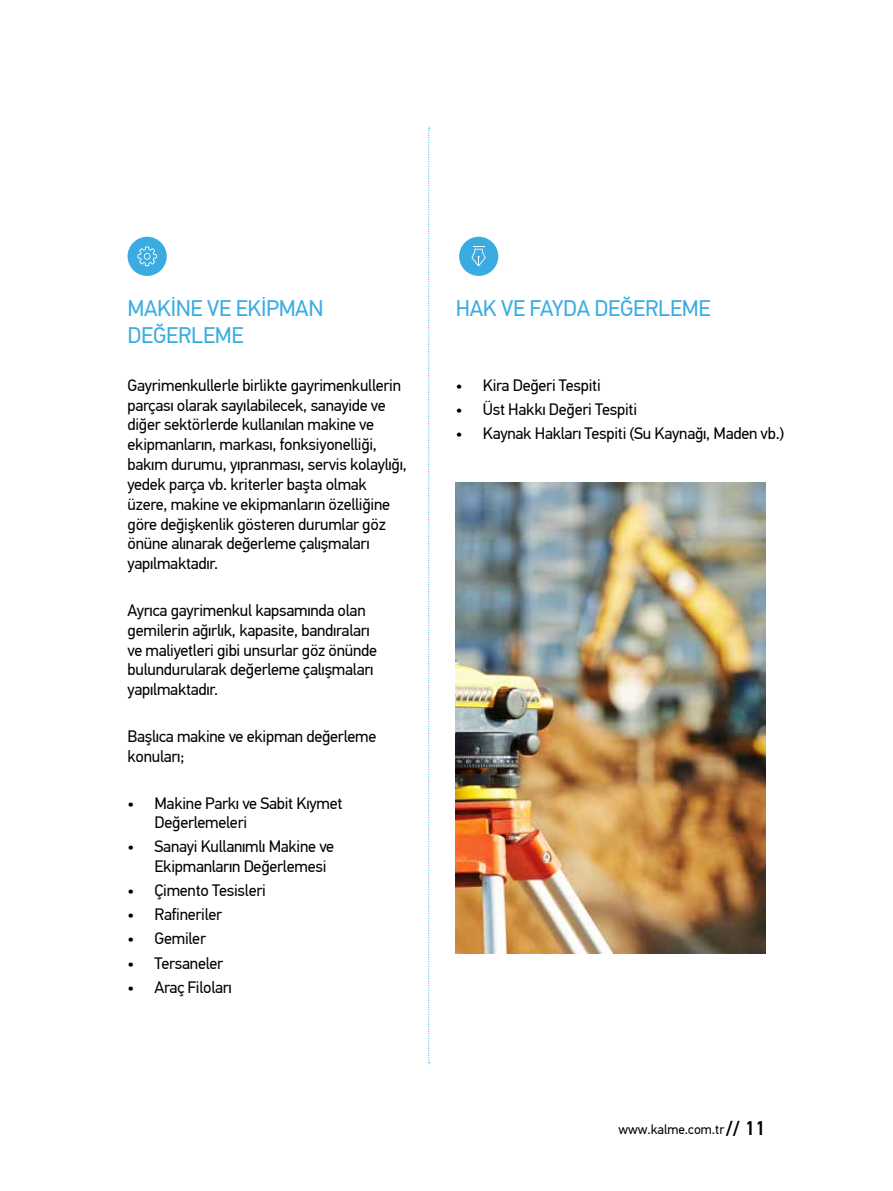
<style>
.page{position:relative;width:893px;height:1191px;background:#fff}
.page>*{position:absolute;margin:0;border:0;box-sizing:border-box;transform-origin:0 0}
.t1{font:22.5px/27px "PF Din Text Pro";letter-spacing:-.015em;color:#3bace2}
.t2{font:16.5px/19.8px "PF Din Text Pro";letter-spacing:-.015em;color:#000}
.t3{font:13.5px "PF Din Text Pro";color:#000}
.s1{font-weight:500;font-size:19.65px}
</style>
<div class="page">
<svg style="left:428px;top:128px;width:2px;height:935px"></svg>
<div style="left:459px;top:237px;width:39px;height:39px;background:#3bace2;border-radius:50%"></div>
<svg style="left:471px;top:246px;width:15px;height:20px"></svg>
<div style="left:128px;top:237px;width:39px;height:39px;background:#3bace2;border-radius:50%"></div>
<svg style="left:137px;top:246px;width:20px;height:20px"></svg>
<img style="left:456px;top:483px;width:309px;height:470px">
<h1 class="t1" style="left:128px;top:295px;width:197px">MAKİNE VE EKİPMAN<br>DEĞERLEME</h1>
<h1 class="t1" style="left:456px;top:295px;width:256px">HAK VE FAYDA DEĞERLEME</h1>
<p class="t2" style="left:128px;top:375px;width:281px">Gayrimenkullerle birlikte gayrimenkullerin parçası olarak sayılabilecek, sanayide ve diğer sektörlerde kullanılan makine ve ekipmanların, markası, fonksiyonelliği, bakım durumu, yıpranması, servis kolaylığı, yedek parça vb. kriterler başta olmak üzere, makine ve ekipmanların özelliğine göre değişkenlik gösteren durumlar göz önüne alınarak değerleme çalışmaları yapılmaktadır.</p>
<p class="t2" style="left:128px;top:600px;width:251px">Ayrıca gayrimenkul kapsamında olan gemilerin ağırlık, kapasite, bandıraları ve maliyetleri gibi unsurlar göz önünde bulundurularak değerleme çalışmaları yapılmaktadır.</p>
<p class="t2" style="left:128px;top:726px;width:250px">Başlıca makine ve ekipman değerleme konuları;</p>
<p class="t2" style="left:155px;top:793px;width:189px;text-indent:-27px">• Makine Parkı ve Sabit Kıymet<br>Değerlemeleri</p>
<p class="t2" style="left:155px;top:837px;width:181px;text-indent:-27px">• Sanayi Kullanımlı Makine ve<br>Ekipmanların Değerlemesi</p>
<p class="t2" style="left:128px;top:881px;width:140px">• Çimento Tesisleri</p>
<p class="t2" style="left:128px;top:905px;width:96px">• Rafineriler</p>
<p class="t2" style="left:128px;top:929px;width:80px">• Gemiler</p>
<p class="t2" style="left:128px;top:953px;width:97px">• Tersaneler</p>
<p class="t2" style="left:128px;top:977px;width:106px">• Araç Filoları</p>
<p class="t2" style="left:456px;top:375px;width:147px">• Kira Değeri Tespiti</p>
<p class="t2" style="left:456px;top:399px;width:183px">• Üst Hakkı Değeri Tespiti</p>
<p class="t2" style="left:456px;top:423px;width:330px">• Kaynak Hakları Tespiti (Su Kaynağı, Maden vb.)</p>
<p class="t3" style="left:618px;top:1121px;width:149px">www.kalme.com.tr<span class="s1">// 11</span></p>
</div>
